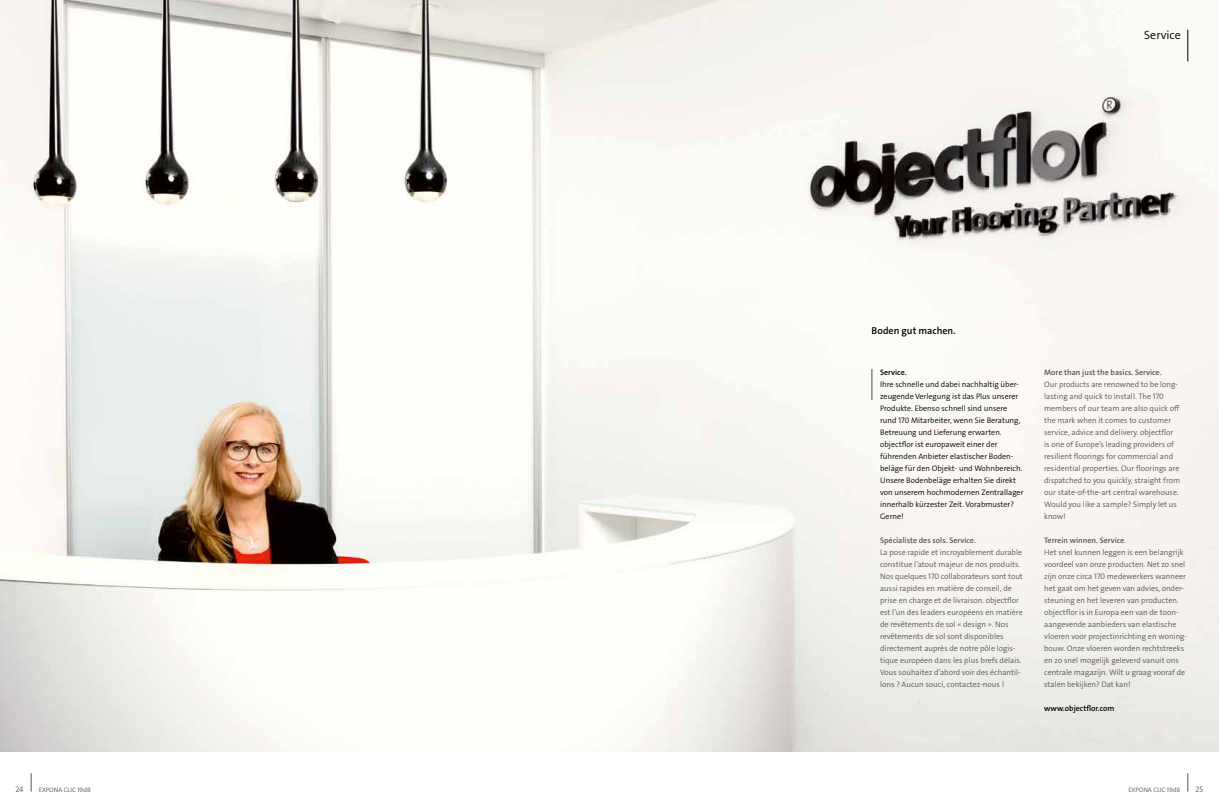
<style>
.page{position:relative;width:1219px;height:808px;background:#fff}
.page>*{position:absolute;margin:0;border:0;box-sizing:border-box;transform-origin:0 0}
.t1{font:12px "The Sans LP4 Se Lig";color:#000}
.t2{font:10px "The Sans LP6 Se Bld";color:#000}
.t3{font:8px/12px "The Sans LP4 Se Lig";color:#555756}
.t4{font:8px/12px "The Sans LP4 Se Lig";color:#000}
.t5{font:8px "The Sans LP6 Se Bld";color:#555756}
.t6{font:8px "The Sans LP6 Se Bld";color:#000}
.t7{font:6.5px "The Sans LP4 Se Lig";color:#555756}
.s1{font-family:"The Sans LP4 Se Lig"}
</style>
<div class="page">
<img style="left:0;top:0;width:1219px;height:751px">
<hr style="left:1187px;top:30px;width:1px;height:31px;background:#000">
<hr style="left:872px;top:369px;width:1px;height:31px;background:#4a4d48">
<svg style="left:1187px;top:773px;width:1px;height:18px"></svg>
<svg style="left:31px;top:773px;width:1px;height:18px"></svg>
<h1 class="t1" style="left:1144px;top:27px;width:38px">Service</h1>
<p class="t2" style="left:872px;top:324px;width:86px">Boden gut machen.</p>
<p class="t6" style="left:880px;top:367px;width:28px">Service.</p>
<p class="t4" style="left:880px;top:378px;width:145px">Ihre schnelle und dabei nachhaltig über&shy;zeugende Verlegung ist das Plus unserer Produkte. Ebenso schnell sind unsere rund 170 Mitarbeiter, wenn Sie Beratung, Betreuung und Lieferung erwarten. objectflor ist europaweit einer der führenden Anbieter elastischer Boden&shy;beläge für den Objekt- und Wohnbereich.<br>Unsere Bodenbeläge erhalten Sie direkt von unserem hochmodernen Zentrallager innerhalb kürzester Zeit. Vorabmuster?<br>Gerne!</p>
<p class="t5" style="left:880px;top:535px;width:97px">Spécialiste des sols. Service.</p>
<p class="t3" style="left:880px;top:546px;width:144px">La pose rapide et incroyablement durable constitue l’atout majeur de nos produits.<br>Nos quelques 170 collaborateurs sont tout aussi rapides en matière de conseil, de prise en charge et de livraison. objectflor est l’un des leaders européens en matière de revêtements de sol « design ». Nos revêtements de sol sont disponibles directement auprès de notre pôle logis&shy;tique européen dans les plus brefs délais.<br>Vous souhaitez d’abord voir des échantil&shy;lons ? Aucun souci, contactez-nous !</p>
<p class="t5" style="left:1044px;top:367px;width:119px">More than just the basics. Service.</p>
<p class="t3" style="left:1044px;top:378px;width:138px">Our products are renowned to be long&shy;lasting and quick to install. The 170 members of our team are also quick off the mark when it comes to customer service, advice and delivery. objectflor is one of Europe’s leading providers of resilient floorings for commercial and residential properties. Our floorings are dispatched to you quickly, straight from our state-of-the-art central warehouse.<br>Would you like a sample? Simply let us know!</p>
<p class="t5" style="left:1044px;top:535px;width:83px">Terrein winnen. Service<span class="s1">.</span></p>
<p class="t3" style="left:1044px;top:546px;width:145px">Het snel kunnen leggen is een belangrijk voordeel van onze producten. Net zo snel zijn onze circa 170 medewerkers wanneer het gaat om het geven van advies, onder&shy;steuning en het leveren van producten. objectflor is in Europa een van de toon&shy;aangevende aanbieders van elastische vloeren voor projectinrichting en woning&shy;bouw. Onze vloeren worden rechtstreeks en zo snel mogelijk geleverd vanuit ons centrale magazijn. Wilt u graag vooraf de stalen bekijken? Dat kan!</p>
<p class="t6" style="left:1044px;top:703px;width:72px">www.objectflor.com</p>
<p class="t3" style="left:15px;top:783px;width:10px">24</p>
<p class="t7" style="left:39px;top:785px;width:53px">EXPONA CLIC 19dB</p>
<p class="t7" style="left:1128px;top:785px;width:53px">EXPONA CLIC 19dB</p>
<p class="t3" style="left:1195px;top:783px;width:9px">25</p>
</div>
